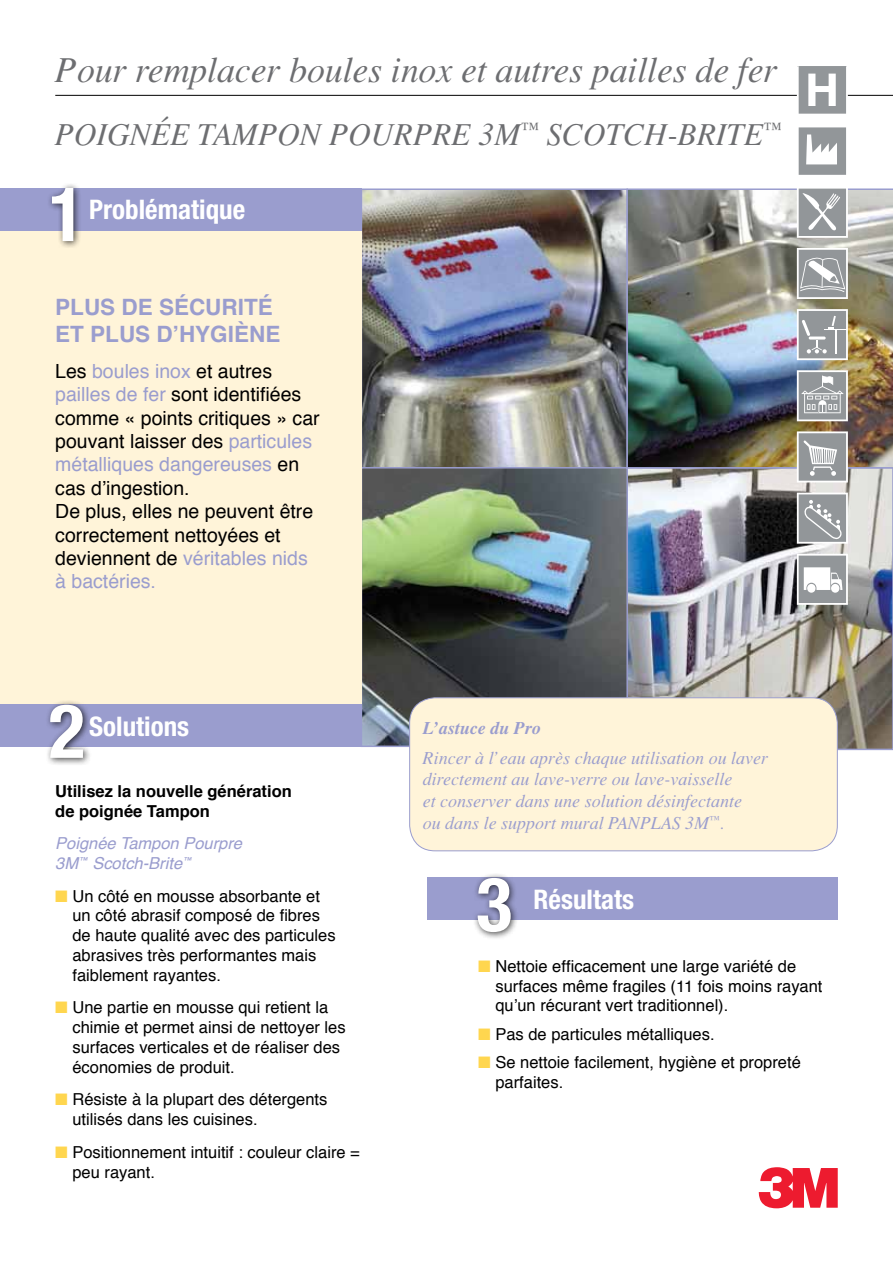
<style>
.page{position:relative;width:893px;height:1263px;background:#fff}
.page>*{position:absolute;margin:0;border:0;box-sizing:border-box;transform-origin:0 0}
.t1{font:700 condensed 75px "Helvetica Neue";color:#fff}
.t2{font:57.75px "Logo 3 M Font";color:#ed1b2f}
.t3{font:italic 36px "Times";letter-spacing:-.005em;color:#6d6e71}
.t4{font:italic 31.5px "Times";color:#6d6e71}
.t5{font:700 condensed 27px "Helvetica Neue";color:#fff}
.t6{font:700 22.5px/27px "Helvetica";color:#9a9dce}
.t7{font:19.5px/23.4px "Helvetica";color:#000}
.t8{font:italic 18px/21.6px "Times";color:#9a9dce}
.t9{font:italic 700 18px "Times";color:#9a9dce}
.t10{font:16.5px/19.8px "Helvetica";color:#000}
.t11{font:700 16.5px/19.8px "Helvetica";color:#000}
.t12{font:italic 16.5px/19.8px "Helvetica";color:#9a9dce}
.s1{color:#9a9dce}
.s2{color:#ffd64f}
</style>
<div class="page">
<img style="left:629px;top:470px;width:261px;height:277px">
<div style="left:626px;top:467px;width:267px;height:283px;border:2px solid #9a9dce"></div>
<hr style="left:55px;top:95px;width:838px;height:1px;background:#000">
<div style="left:427px;top:877px;width:411px;height:42px;background:#9a9dce"></div>
<div style="left:472px;top:872px;width:47px;height:68px;background:#000;opacity:.75"></div>
<img style="left:364px;top:191px;width:261px;height:274px">
<div style="left:361px;top:188px;width:267px;height:280px;border:2px solid #9a9dce"></div>
<img style="left:626px;top:188px;width:267px;height:280px">
<img style="left:364px;top:470px;width:261px;height:274px">
<div style="left:361px;top:467px;width:267px;height:280px;border:2px solid #9a9dce"></div>
<svg style="left:797px;top:66px;width:51px;height:48px"></svg>
<svg style="left:798px;top:127px;width:48px;height:48px"></svg>
<svg style="left:797px;top:188px;width:51px;height:50px"></svg>
<svg style="left:797px;top:248px;width:51px;height:51px"></svg>
<svg style="left:797px;top:309px;width:51px;height:51px"></svg>
<svg style="left:797px;top:370px;width:51px;height:51px;background:#b0b3b5"></svg>
<svg style="left:797px;top:431px;width:51px;height:51px"></svg>
<svg style="left:797px;top:493px;width:51px;height:51px"></svg>
<svg style="left:797px;top:554px;width:51px;height:51px"></svg>
<div style="left:0;top:232px;width:361px;height:472px;background:#fff4d9"></div>
<div style="left:0;top:188px;width:361px;height:43px;background:#9a9dce"></div>
<div style="left:46px;top:182px;width:36px;height:67px;background:#000;opacity:.75"></div>
<div style="left:0;top:704px;width:361px;height:43px;background:#9a9dce"></div>
<div style="left:45px;top:699px;width:47px;height:67px;background:#000;opacity:.75"></div>
<div style="left:410px;top:698px;width:427px;height:153px;background:#fff4d9;border-radius:26px"></div>
<div style="left:409px;top:697px;width:429px;height:154px;border:1px solid #9a9dce;border-radius:26px"></div>
<h3 class="t3" style="left:55px;top:49px;width:724px">Pour remplacer boules inox et autres pailles de fer</h3>
<h3 class="t4" style="left:55px;top:116px;width:728px">Poignée Tampon pourpre 3M<sup>™</sup> Scotch-Brite<sup>™</sup></h3>
<h1 class="t1" style="left:49px;top:169px;width:37px">1</h1>
<h3 class="t5" style="left:89px;top:193px;width:157px">Problématique</h3>
<h3 class="t6" style="left:55px;top:293px;width:227px">Plus de sécurité et plus d’hygiène</h3>
<p class="t7" style="left:55px;top:360px;width:266px">Les <span class="s1">boules inox</span> et autres <span class="s1">pailles de fer</span> sont identifiées comme « points critiques » car pouvant laisser des <span class="s1">particules métalliques dangereuses</span> en cas d’ingestion.<br>De plus, elles ne peuvent être correctement nettoyées et deviennent de <span class="s1">véritables nids à bactéries.</span></p>
<h1 class="t1" style="left:49px;top:686px;width:37px">2</h1>
<h3 class="t5" style="left:89px;top:710px;width:101px">Solutions</h3>
<p class="t11" style="left:55px;top:781px;width:238px">Utilisez la nouvelle génération de poignée Tampon</p>
<p class="t12" style="left:55px;top:834px;width:188px">Poignée Tampon Pourpre<br>3M<sup>™</sup> Scotch-Brite<sup>™</sup></p>
<p class="t10" style="left:72px;top:886px;width:265px;text-indent:-17px"><span class="s2">■</span> Un côté en mousse absorbante et un côté abrasif composé de fibres de haute qualité avec des particules abrasives très performantes mais faiblement rayantes.</p>
<p class="t10" style="left:72px;top:998px;width:275px;text-indent:-17px"><span class="s2">■</span> Une partie en mousse qui retient la chimie et permet ainsi de nettoyer les surfaces verticales et de réaliser des économies de produit.</p>
<p class="t10" style="left:72px;top:1090px;width:256px;text-indent:-17px"><span class="s2">■</span> Résiste à la plupart des détergents utilisés dans les cuisines.</p>
<p class="t10" style="left:72px;top:1142px;width:289px;text-indent:-17px"><span class="s2">■</span> Positionnement intuitif : couleur claire = peu rayant.</p>
<p class="t9" style="left:423px;top:718px;width:120px">L’astuce du Pro</p>
<p class="t8" style="left:423px;top:747px;width:347px">Rincer à l’eau après chaque utilisation ou laver directement au lave-verre ou lave-vaisselle<br>et conserver dans une solution désinfectante<br>ou dans le support mural PANPLAS 3M<sup>™</sup>.</p>
<h1 class="t1" style="left:476px;top:859px;width:37px">3</h1>
<h3 class="t5" style="left:534px;top:883px;width:102px">Résultats</h3>
<p class="t10" style="left:495px;top:956px;width:329px;text-indent:-17px"><span class="s2">■</span> Nettoie efficacement une large variété de surfaces même fragiles (11 fois moins rayant qu’un récurant vert traditionnel).</p>
<p class="t10" style="left:478px;top:1024px;width:238px"><span class="s2">■</span> Pas de particules métalliques.</p>
<p class="t10" style="left:495px;top:1053px;width:307px;text-indent:-17px"><span class="s2">■</span> Se nettoie facilement, hygiène et propreté parfaites.</p>
<h2 class="t2" style="left:759px;top:1160px;width:94px">3</h2>
</div>
